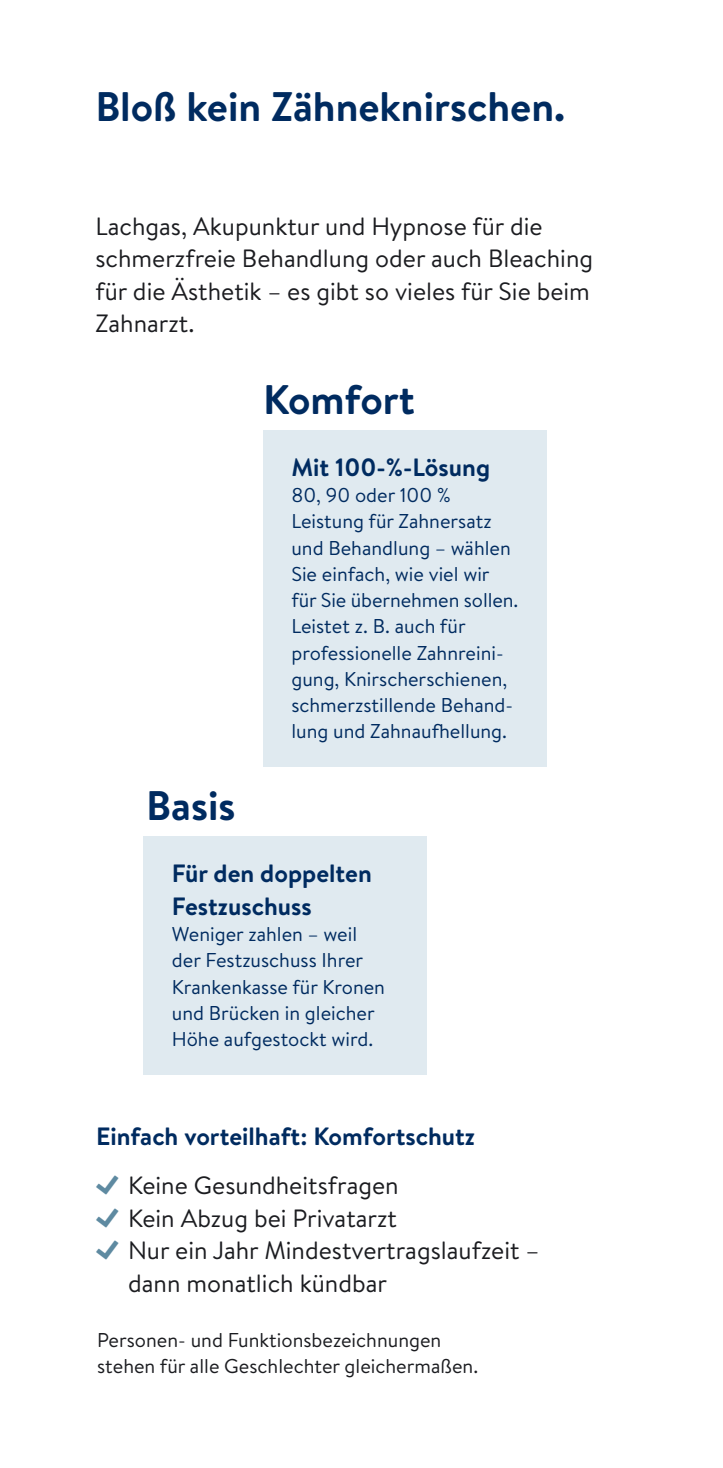
<style>
.page{position:relative;width:723px;height:1468px;background:#fff}
.page>*{position:absolute;margin:0;border:0;box-sizing:border-box;transform-origin:0 0}
.t1{font:700 41.25px "Brandon Text";color:#002b60}
.t2{font:25px/32.5px "Brandon Text";color:#1b1c20}
.t3{font:700 25px/32.5px "Brandon Text";color:#002b60}
.t4{font:20px/26.2px "Brandon Text";color:#002b60}
.t5{font:20px/26.2px "Brandon Text";color:#1b1c20}
</style>
<div class="page">
<div style="left:263px;top:430px;width:283px;height:336px;background:#e0eaf0"></div>
<div style="left:144px;top:836px;width:283px;height:238px;background:#e0eaf0"></div>
<h1 class="t1" style="left:95px;top:92px;width:471px">Bloß kein Zähneknirschen.</h1>
<p class="t2" style="left:95px;top:213px;width:499px">Lachgas, Akupunktur und Hypnose für die schmerzfreie Behandlung oder auch Bleaching für die Ästhetik – es gibt so vieles für Sie beim Zahnarzt.</p>
<h1 class="t1" style="left:263px;top:384px;width:153px">Komfort</h1>
<h1 class="t1" style="left:146px;top:790px;width:91px">Basis</h1>
<p class="t3" style="left:291px;top:453px;width:200px">Mit 100-%-Lösung</p>
<p class="t4" style="left:291px;top:484px;width:228px">80, 90 oder 100 %<br>Leistung für Zahnersatz und Behandlung – wählen<br>Sie einfach, wie viel wir für Sie übernehmen sollen.<br>Leistet z. B. auch für professionelle Zahnreini&shy;gung, Knirscherschienen, schmerzstillende Behand&shy;lung und Zahnaufhellung.</p>
<p class="t3" style="left:172px;top:860px;width:201px">Für den doppelten<br>Festzuschuss</p>
<p class="t4" style="left:172px;top:923px;width:215px">Weniger zahlen – weil der Festzuschuss Ihrer<br>Krankenkasse für Kronen und Brücken in gleicher<br>Höhe aufgestockt wird.</p>
<p class="t3" style="left:96px;top:1123px;width:380px">Einfach vorteilhaft: Komfortschutz</p>
<p class="t2" style="left:128px;top:1171px;width:412px">Keine Gesundheitsfragen<br>Kein Abzug bei Privatarzt<br>Nur ein Jahr Mindestvertragslaufzeit – dann monatlich kündbar</p>
<p class="t5" style="left:97px;top:1328px;width:382px">Personen- und Funktionsbezeichnungen stehen für alle Geschlechter gleichermaßen.</p>
</div>
